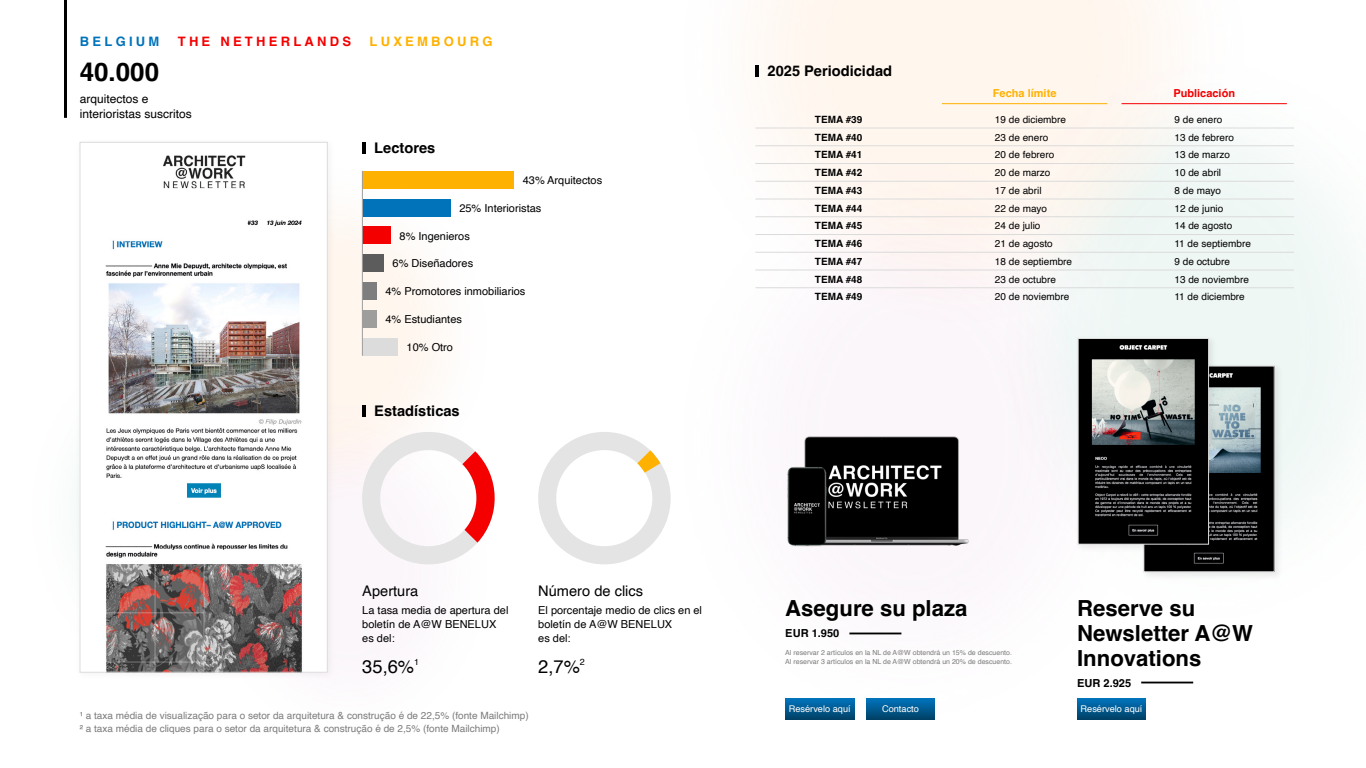
<style>
.page{position:relative;width:1366px;height:768px;background:#fff}
.page>*{position:absolute;margin:0;border:0;box-sizing:border-box;transform-origin:0 0}
.t1{font:700 26px "Helvetica";color:#000}
.t2{font:700 22.2px/25.3px "Helvetica";color:#000}
.t3{font:18.3px "Helvetica";color:#000}
.t4{font:700 14.6px "Helvetica";color:#000}
.t5{font:14.6px "Helvetica";color:#000}
.t6{font:700 13px "Helvetica";letter-spacing:.25em;color:#f40001}
.t7{font:700 13px "Helvetica";letter-spacing:.25em;color:#ffb100}
.t8{font:700 13px "Helvetica";letter-spacing:.25em;color:#0073ba}
.t9{font:12px/15px "Helvetica";color:#000}
.t10{font:700 11.1px "Helvetica";color:#000}
.t11{font:11px/14px "Helvetica";color:#000}
.t12{font:700 11px "Helvetica";color:#ffb100}
.t13{font:700 11px "Helvetica";color:#f40001}
.t14{font:10px "Helvetica";color:#000}
.t15{font:10px/13px "Helvetica";color:#7d7c7c}
.t16{font:700 10px "Helvetica";color:#000}
.t17{font:9.2px "Helvetica";color:#fff}
.t18{font:7px/9px "Helvetica";color:#7d7c7c}
</style>
<div class="page">
<img style="left:755px;top:0;width:603px;height:720px">
<img style="left:337px;top:153px;width:114px;height:345px">
<div style="left:1140px;top:362px;width:144px;height:219px;background:#000;opacity:.07"></div>
<div style="left:1144px;top:366px;width:130px;height:206px;background:#000001"></div>
<img style="left:1193px;top:373px;width:68px;height:191px">
<div style="left:1143px;top:366px;width:132px;height:206px;border:1px solid #dbdbdb"></div>
<div style="left:1074px;top:335px;width:144px;height:219px;background:#000;opacity:.07"></div>
<div style="left:1078px;top:338px;width:131px;height:206px;background:#000001"></div>
<img style="left:1091px;top:345px;width:104px;height:191px">
<div style="left:1078px;top:338px;width:131px;height:207px;border:1px solid #dbdbdb"></div>
<img style="left:770px;top:424px;width:205px;height:139px">
<div style="left:74px;top:136px;width:263px;height:546px;background:#000;opacity:.05"></div>
<img style="left:82px;top:154px;width:244px;height:517px">
<div style="left:80px;top:142px;width:248px;height:531px;border:1px solid #dbdbdb"></div>
<img style="left:785px;top:699px;width:69px;height:21px">
<img style="left:1077px;top:699px;width:69px;height:21px">
<img style="left:866px;top:699px;width:69px;height:21px">
<hr style="left:849px;top:633px;width:52px;height:1px;background:#000">
<hr style="left:1141px;top:682px;width:52px;height:1px;background:#000">
<hr style="left:64px;top:0;width:3px;height:118px;background:#000">
<div style="left:363px;top:171px;width:151px;height:18px;background:#ffb100"></div>
<div style="left:363px;top:199px;width:88px;height:17px;background:#0073ba"></div>
<div style="left:363px;top:227px;width:28px;height:17px;background:#f40001"></div>
<div style="left:363px;top:254px;width:21px;height:18px;background:#5c5c5c"></div>
<div style="left:363px;top:282px;width:14px;height:18px;background:#7e7e7e"></div>
<div style="left:363px;top:310px;width:14px;height:18px;background:#9e9e9d"></div>
<div style="left:363px;top:338px;width:35px;height:18px;background:#dcdcdc"></div>
<hr style="left:362px;top:171px;width:1px;height:185px;background:#9e9e9d">
<hr style="left:362px;top:142px;width:4px;height:11px;background:#000">
<hr style="left:755px;top:65px;width:4px;height:11px;background:#000">
<svg style="left:356px;top:425px;width:139px;height:140px"></svg>
<svg style="left:538px;top:432px;width:133px;height:132px"></svg>
<hr style="left:362px;top:405px;width:4px;height:12px;background:#000">
<hr style="left:755px;top:128px;width:180px;height:1px;background:#dbdbdb">
<hr style="left:935px;top:128px;width:179px;height:1px;background:#dbdbdb">
<hr style="left:1114px;top:128px;width:180px;height:1px;background:#dbdbdb">
<hr style="left:755px;top:146px;width:180px;height:1px;background:#dbdbdb">
<hr style="left:935px;top:146px;width:179px;height:1px;background:#dbdbdb">
<hr style="left:1114px;top:146px;width:180px;height:1px;background:#dbdbdb">
<hr style="left:755px;top:163px;width:180px;height:1px;background:#dbdbdb">
<hr style="left:935px;top:163px;width:179px;height:1px;background:#dbdbdb">
<hr style="left:1114px;top:163px;width:180px;height:1px;background:#dbdbdb">
<hr style="left:755px;top:181px;width:180px;height:1px;background:#dbdbdb">
<hr style="left:935px;top:181px;width:179px;height:1px;background:#dbdbdb">
<hr style="left:1114px;top:181px;width:180px;height:1px;background:#dbdbdb">
<hr style="left:755px;top:199px;width:180px;height:1px;background:#dbdbdb">
<hr style="left:935px;top:199px;width:179px;height:1px;background:#dbdbdb">
<hr style="left:1114px;top:199px;width:180px;height:1px;background:#dbdbdb">
<hr style="left:755px;top:217px;width:180px;height:1px;background:#dbdbdb">
<hr style="left:935px;top:217px;width:179px;height:1px;background:#dbdbdb">
<hr style="left:1114px;top:217px;width:180px;height:1px;background:#dbdbdb">
<hr style="left:755px;top:234px;width:180px;height:1px;background:#dbdbdb">
<hr style="left:935px;top:234px;width:179px;height:1px;background:#dbdbdb">
<hr style="left:1114px;top:234px;width:180px;height:1px;background:#dbdbdb">
<hr style="left:755px;top:252px;width:180px;height:1px;background:#dbdbdb">
<hr style="left:935px;top:252px;width:179px;height:1px;background:#dbdbdb">
<hr style="left:1114px;top:252px;width:180px;height:1px;background:#dbdbdb">
<hr style="left:755px;top:270px;width:180px;height:1px;background:#dbdbdb">
<hr style="left:935px;top:270px;width:179px;height:1px;background:#dbdbdb">
<hr style="left:1114px;top:270px;width:180px;height:1px;background:#dbdbdb">
<hr style="left:755px;top:288px;width:180px;height:1px;background:#dbdbdb">
<hr style="left:935px;top:288px;width:179px;height:1px;background:#dbdbdb">
<hr style="left:1114px;top:288px;width:180px;height:1px;background:#dbdbdb">
<hr style="left:942px;top:103px;width:165px;height:1px;background:#ffb100">
<hr style="left:1122px;top:103px;width:165px;height:1px;background:#f40001">
<h3 class="t8" style="left:80px;top:33px;width:81px">BELGIUM</h3>
<h3 class="t6" style="left:178px;top:33px;width:175px">THE NETHERLANDS</h3>
<h3 class="t7" style="left:370px;top:33px;width:125px">LUXEMBOURG</h3>
<h1 class="t1" style="left:80px;top:56px;width:81px">40.000</h1>
<p class="t9" style="left:80px;top:92px;width:114px">arquitectos e interioristas suscritos</p>
<h3 class="t4" style="left:374px;top:139px;width:63px">Lectores</h3>
<p class="t11" style="left:523px;top:173px;width:81px">43% Arquitectos</p>
<p class="t11" style="left:459px;top:201px;width:83px">25% Interioristas</p>
<p class="t11" style="left:400px;top:229px;width:72px">8% Ingenieros</p>
<p class="t11" style="left:393px;top:257px;width:82px">6% Diseñadores</p>
<p class="t11" style="left:386px;top:285px;width:141px">4% Promotores inmobiliarios</p>
<p class="t11" style="left:386px;top:313px;width:78px">4% Estudiantes</p>
<p class="t11" style="left:407px;top:340px;width:48px">10% Otro</p>
<h3 class="t4" style="left:374px;top:402px;width:87px">Estadísticas</h3>
<h3 class="t4" style="left:768px;top:62px;width:126px">2025 Periodicidad</h3>
<p class="t12" style="left:993px;top:87px;width:65px">Fecha límite</p>
<p class="t13" style="left:1173px;top:87px;width:63px">Publicación</p>
<p class="t16" style="left:815px;top:113px;width:49px">TEMA #39</p>
<p class="t14" style="left:995px;top:112px;width:73px">19 de diciembre</p>
<p class="t14" style="left:1174px;top:112px;width:49px">9 de enero</p>
<p class="t16" style="left:815px;top:131px;width:49px">TEMA #40</p>
<p class="t14" style="left:995px;top:129px;width:55px">23 de enero</p>
<p class="t14" style="left:1174px;top:129px;width:61px">13 de febrero</p>
<p class="t16" style="left:815px;top:149px;width:49px">TEMA #41</p>
<p class="t14" style="left:995px;top:147px;width:61px">20 de febrero</p>
<p class="t14" style="left:1174px;top:147px;width:57px">13 de marzo</p>
<p class="t16" style="left:815px;top:167px;width:49px">TEMA #42</p>
<p class="t14" style="left:995px;top:165px;width:57px">20 de marzo</p>
<p class="t14" style="left:1174px;top:165px;width:48px">10 de abril</p>
<p class="t16" style="left:815px;top:184px;width:49px">TEMA #43</p>
<p class="t14" style="left:995px;top:183px;width:48px">17 de abril</p>
<p class="t14" style="left:1174px;top:183px;width:48px">8 de mayo</p>
<p class="t16" style="left:815px;top:202px;width:49px">TEMA #44</p>
<p class="t14" style="left:995px;top:200px;width:54px">22 de mayo</p>
<p class="t14" style="left:1174px;top:200px;width:50px">12 de junio</p>
<p class="t16" style="left:815px;top:220px;width:49px">TEMA #45</p>
<p class="t14" style="left:995px;top:218px;width:47px">24 de julio</p>
<p class="t14" style="left:1174px;top:218px;width:59px">14 de agosto</p>
<p class="t16" style="left:815px;top:238px;width:49px">TEMA #46</p>
<p class="t14" style="left:995px;top:236px;width:59px">21 de agosto</p>
<p class="t14" style="left:1174px;top:236px;width:78px">11 de septiembre</p>
<p class="t16" style="left:815px;top:255px;width:49px">TEMA #47</p>
<p class="t14" style="left:995px;top:254px;width:79px">18 de septiembre</p>
<p class="t14" style="left:1174px;top:254px;width:57px">9 de octubre</p>
<p class="t16" style="left:815px;top:273px;width:49px">TEMA #48</p>
<p class="t14" style="left:995px;top:271px;width:63px">23 de octubre</p>
<p class="t14" style="left:1174px;top:271px;width:76px">13 de noviembre</p>
<p class="t16" style="left:815px;top:291px;width:49px">TEMA #49</p>
<p class="t14" style="left:995px;top:289px;width:76px">20 de noviembre</p>
<p class="t14" style="left:1174px;top:289px;width:72px">11 de diciembre</p>
<h3 class="t5" style="left:362px;top:580px;width:58px">Apertura</h3>
<p class="t11" style="left:362px;top:604px;width:148px">La tasa media de apertura del boletín de A@W BENELUX es del:</p>
<h3 class="t3" style="left:362px;top:652px;width:58px">35,6%<sup>1</sup></h3>
<h3 class="t5" style="left:538px;top:580px;width:106px">Número de clics</h3>
<p class="t11" style="left:538px;top:604px;width:165px">El porcentaje medio de clics en el boletín de A@W BENELUX<br>es del:</p>
<h3 class="t3" style="left:538px;top:652px;width:48px">2,7%<sup>2</sup></h3>
<p class="t15" style="left:80px;top:709px;width:451px">¹ a taxa média de visualização para o setor da arquitetura &amp; construção é de 22,5% (fonte Mailchimp)<br>² a taxa média de cliques para o setor da arquitetura &amp; construção é de 2,5% (fonte Mailchimp)</p>
<h2 class="t2" style="left:785px;top:598px;width:184px">Asegure su plaza</h2>
<p class="t10" style="left:785px;top:627px;width:56px">EUR 1.950</p>
<p class="t18" style="left:785px;top:648px;width:228px">Al reservar 2 artículos en la NL de A@W obtendrá un 15% de descuento.<br>Al reservar 3 artículos en la NL de A@W obtendrá un 20% de descuento.</p>
<h2 class="t2" style="left:1077px;top:598px;width:177px">Reserve su<br>Newsletter A@W<br>Innovations</h2>
<p class="t10" style="left:1077px;top:676px;width:56px">EUR 2.925</p>
<p class="t17" style="left:882px;top:702px;width:38px">Contacto</p>
<p class="t17" style="left:789px;top:702px;width:63px">Resérvelo aquí</p>
<p class="t17" style="left:1081px;top:702px;width:63px">Resérvelo aquí</p>
</div>
